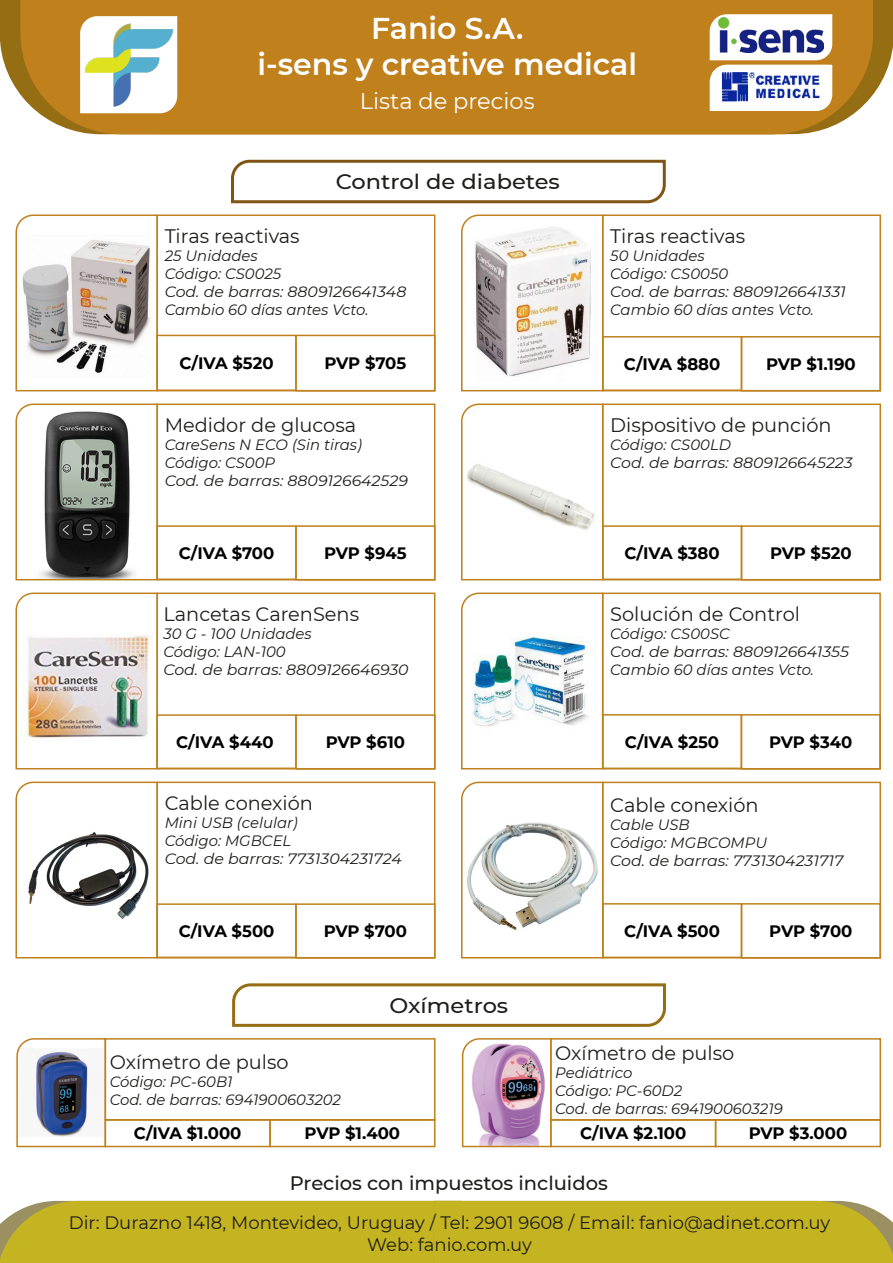
<style>
.page{position:relative;width:893px;height:1263px;background:#fff}
.page>*{position:absolute;margin:0;border:0;box-sizing:border-box;transform-origin:0 0}
.t1{font:600 30px/36px "Montserrat";color:#fff;text-align:center}
.t2{font:22.5px "Montserrat";color:#fff}
.t3{font:500 20.85px "Montserrat";color:#1d1d1b;scale:1.08 1}
.t4{font:19.5px "Montserrat";color:#1d1d1b}
.t5{font:500 19.5px "Montserrat";color:#1d1d1b}
.t6{font:18px/21.6px "Montserrat";color:#1d1d1b;text-align:center}
.t7{font:700 16.5px "Montserrat";letter-spacing:-.005em;color:#000}
.t8{font:italic 15px/18px "Montserrat";color:#1d1d1b}
</style>
<div class="page">
<div style="left:1px;top:1201px;width:892px;height:61px;background:#c5b422"></div>
<svg style="left:1px;top:0;width:19px;height:94px;fill:#956d13"></svg>
<svg style="left:873px;top:0;width:20px;height:95px;fill:#956d13"></svg>
<svg style="left:786px;top:0;width:87px;height:134px;background:#c18d39"></svg>
<div style="left:20px;top:0;width:766px;height:134px;background:#c0801c"></div>
<img style="left:80px;top:16px;width:97px;height:97px">
<svg style="left:231px;top:159px;width:435px;height:45px"></svg>
<svg style="left:15px;top:214px;width:144px;height:178px"></svg>
<div style="left:295px;top:335px;width:140px;height:56px;border:2px solid #c0801c"></div>
<div style="left:156px;top:335px;width:141px;height:56px;border:2px solid #c0801c"></div>
<div style="left:156px;top:214px;width:279px;height:177px;border:2px solid #c0801c"></div>
<svg style="left:461px;top:214px;width:143px;height:178px"></svg>
<div style="left:741px;top:336px;width:140px;height:55px;border:2px solid #c0801c"></div>
<div style="left:602px;top:336px;width:140px;height:55px;border:2px solid #c0801c"></div>
<div style="left:602px;top:214px;width:279px;height:177px;border:2px solid #c0801c"></div>
<svg style="left:15px;top:403px;width:144px;height:178px"></svg>
<div style="left:295px;top:525px;width:140px;height:55px;border:2px solid #c0801c"></div>
<div style="left:156px;top:525px;width:141px;height:55px;border:2px solid #c0801c"></div>
<div style="left:156px;top:403px;width:279px;height:177px;border:2px solid #c0801c"></div>
<svg style="left:461px;top:403px;width:143px;height:178px"></svg>
<div style="left:741px;top:525px;width:140px;height:55px;border:2px solid #c0801c"></div>
<div style="left:602px;top:525px;width:140px;height:55px;border:2px solid #c0801c"></div>
<div style="left:602px;top:403px;width:279px;height:177px;border:2px solid #c0801c"></div>
<img style="left:15px;top:592px;width:144px;height:178px">
<div style="left:295px;top:714px;width:140px;height:55px;border:2px solid #c0801c"></div>
<div style="left:156px;top:714px;width:141px;height:55px;border:2px solid #c0801c"></div>
<div style="left:156px;top:592px;width:279px;height:177px;border:2px solid #c0801c"></div>
<svg style="left:461px;top:592px;width:143px;height:178px"></svg>
<div style="left:741px;top:714px;width:140px;height:55px;border:2px solid #c0801c"></div>
<div style="left:602px;top:714px;width:140px;height:55px;border:2px solid #c0801c"></div>
<div style="left:602px;top:592px;width:279px;height:177px;border:2px solid #c0801c"></div>
<svg style="left:15px;top:781px;width:144px;height:178px"></svg>
<div style="left:295px;top:903px;width:140px;height:55px;border:2px solid #c0801c"></div>
<div style="left:156px;top:903px;width:141px;height:55px;border:2px solid #c0801c"></div>
<div style="left:156px;top:781px;width:279px;height:177px;border:2px solid #c0801c"></div>
<svg style="left:461px;top:781px;width:143px;height:178px"></svg>
<div style="left:741px;top:903px;width:140px;height:55px;border:2px solid #c0801c"></div>
<div style="left:602px;top:903px;width:140px;height:55px;border:2px solid #c0801c"></div>
<div style="left:602px;top:782px;width:279px;height:176px;border:2px solid #c0801c"></div>
<img style="left:464px;top:619px;width:137px;height:122px">
<svg style="left:16px;top:1038px;width:91px;height:110px"></svg>
<div style="left:269px;top:1119px;width:166px;height:28px;border:2px solid #c0801c"></div>
<div style="left:105px;top:1119px;width:166px;height:28px;border:2px solid #c0801c"></div>
<div style="left:105px;top:1038px;width:330px;height:82px;border:2px solid #c0801c"></div>
<img style="left:461px;top:1038px;width:91px;height:110px">
<div style="left:715px;top:1119px;width:166px;height:28px;border:2px solid #c0801c"></div>
<div style="left:550px;top:1119px;width:166px;height:28px;border:2px solid #c0801c"></div>
<div style="left:550px;top:1038px;width:331px;height:82px;border:2px solid #c0801c"></div>
<svg style="left:232px;top:983px;width:434px;height:44px"></svg>
<svg style="left:710px;top:14px;width:122px;height:97px"></svg>
<img style="left:712px;top:65px;width:118px;height:46px">
<h1 class="t1" style="left:257px;top:9px;width:381px">Fanio S.A.<br>i-sens y creative medical</h1>
<h2 class="t2" style="left:360px;top:86px;width:176px">Lista de precios</h2>
<h3 class="t3" style="left:336px;top:167px;width:209px">Control de diabetes</h3>
<h3 class="t4" style="left:165px;top:223px;width:137px">Tiras reactivas</h3>
<p class="t8" style="left:165px;top:246px;width:243px">25 Unidades<br>Código: CS0025<br>Cod. de barras: 8809126641348<br>Cambio 60 días antes Vcto.</p>
<p class="t7" style="left:180px;top:351px;width:96px">C/IVA $520</p>
<p class="t7" style="left:324px;top:351px;width:83px">PVP $705</p>
<h3 class="t4" style="left:165px;top:412px;width:193px">Medidor de glucosa</h3>
<p class="t8" style="left:165px;top:435px;width:245px">CareSens N ECO (Sin tiras)<br>Código: CS00P<br>Cod. de barras: 8809126642529</p>
<p class="t7" style="left:179px;top:541px;width:97px">C/IVA $700</p>
<p class="t7" style="left:324px;top:541px;width:84px">PVP $945</p>
<h3 class="t4" style="left:163px;top:601px;width:197px">Lancetas CarenSens</h3>
<p class="t8" style="left:163px;top:624px;width:247px">30 G - 100 Unidades<br>Código: LAN-100<br>Cod. de barras: 8809126646930</p>
<p class="t7" style="left:176px;top:730px;width:99px">C/IVA $440</p>
<p class="t7" style="left:326px;top:730px;width:81px">PVP $610</p>
<h3 class="t4" style="left:165px;top:790px;width:150px">Cable conexión</h3>
<p class="t8" style="left:165px;top:813px;width:239px">Mini USB (celular)<br>Código: MGBCEL<br>Cod. de barras: 7731304231724</p>
<h3 class="t4" style="left:610px;top:223px;width:137px">Tiras reactivas</h3>
<p class="t8" style="left:610px;top:246px;width:237px">50 Unidades<br>Código: CS0050<br>Cod. de barras: 8809126641331<br>Cambio 60 días antes Vcto.</p>
<p class="t7" style="left:624px;top:352px;width:98px">C/IVA $880</p>
<p class="t7" style="left:766px;top:352px;width:91px">PVP $1.190</p>
<h3 class="t4" style="left:610px;top:412px;width:223px">Dispositivo de punción</h3>
<p class="t8" style="left:610px;top:435px;width:244px">Código: CS00LD<br>Cod. de barras: 8809126645223</p>
<p class="t7" style="left:624px;top:541px;width:97px">C/IVA $380</p>
<p class="t7" style="left:770px;top:541px;width:83px">PVP $520</p>
<h3 class="t4" style="left:610px;top:601px;width:191px">Solución de Control</h3>
<p class="t8" style="left:610px;top:624px;width:240px">Código: CS00SC<br>Cod. de barras: 8809126641355<br>Cambio 60 días antes Vcto.</p>
<p class="t7" style="left:625px;top:730px;width:96px">C/IVA $250</p>
<p class="t7" style="left:769px;top:730px;width:85px">PVP $340</p>
<h3 class="t4" style="left:610px;top:792px;width:150px">Cable conexión</h3>
<p class="t8" style="left:610px;top:815px;width:235px">Cable USB<br>Código: MGBCOMPU<br>Cod. de barras: 7731304231717</p>
<p class="t7" style="left:179px;top:919px;width:97px">C/IVA $500</p>
<p class="t7" style="left:324px;top:919px;width:85px">PVP $700</p>
<p class="t7" style="left:624px;top:919px;width:97px">C/IVA $500</p>
<p class="t7" style="left:769px;top:919px;width:85px">PVP $700</p>
<h3 class="t4" style="left:110px;top:1048px;width:180px">Oxímetro de pulso</h3>
<p class="t8" style="left:110px;top:1072px;width:233px">Código: PC-60B1<br>Cod. de barras: 6941900603202</p>
<h3 class="t3" style="left:389px;top:991px;width:111px">Oxímetros</h3>
<h3 class="t4" style="left:555px;top:1039px;width:181px">Oxímetro de pulso</h3>
<p class="t8" style="left:555px;top:1063px;width:229px">Pediátrico<br>Código: PC-60D2<br>Cod. de barras: 6941900603219</p>
<p class="t7" style="left:134px;top:1121px;width:109px">C/IVA $1.000</p>
<p class="t7" style="left:305px;top:1121px;width:97px">PVP $1.400</p>
<p class="t7" style="left:580px;top:1121px;width:108px">C/IVA $2.100</p>
<p class="t7" style="left:749px;top:1121px;width:100px">PVP $3.000</p>
<h3 class="t5" style="left:290px;top:1169px;width:320px">Precios con impuestos incluidos</h3>
<p class="t6" style="left:69px;top:1211px;width:763px">Dir: Durazno 1418, Montevideo, Uruguay / Tel: 2901 9608 / Email: fanio@adinet.com.uy<br>Web: fanio.com.uy</p>
</div>
